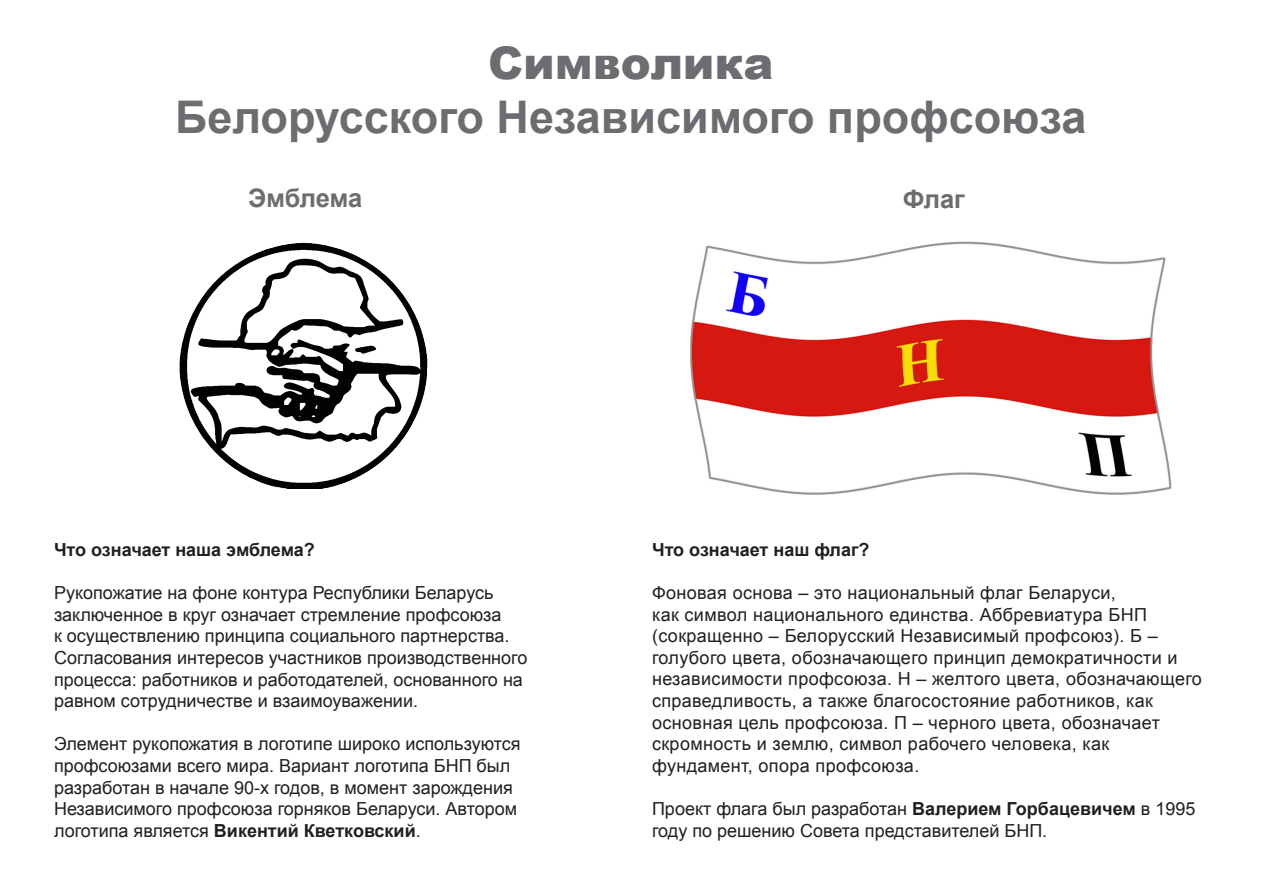
<style>
.page{position:relative;width:1263px;height:893px;background:#fff}
.page>*{position:absolute;margin:0;border:0;box-sizing:border-box;transform-origin:0 0}
.t1{font:700 45px "Arial";color:#6c6d70}
.t2{font:900 45px "Arial";color:#6c6d70}
.t3{font:700 25.5px "Arial";letter-spacing:-.015em;color:#6c6d70}
.t4{font:18px/21.6px "Arial";color:#231f20}
.t5{font:18px/21.6px "Arial";letter-spacing:.02em;color:#231f20}
.t6{font:700 18px "Arial";color:#231f20}
.s1{font-weight:700}
</style>
<div class="page">
<img style="left:179px;top:242px;width:249px;height:246px">
<img style="left:690px;top:241px;width:482px;height:254px">
<p class="t2" style="left:488px;top:30px;width:287px">Символика</p>
<p class="t1" style="left:175px;top:87px;width:913px">Белорусского Независимого профсоюза</p>
<p class="t3" style="left:248px;top:181px;width:116px">Эмблема</p>
<p class="t3" style="left:903px;top:182px;width:64px">Флаг</p>
<p class="t6" style="left:54px;top:538px;width:262px">Что означает наша эмблема?</p>
<p class="t4" style="left:54px;top:582px;width:475px">Рукопожатие на фоне контура Республики Беларусь заключенное в круг означает стремление профсоюза<br>к осуществлению принципа социального партнерства.<br>Согласования интересов участников производственного процесса: работников и работодателей, основанного на равном сотрудничестве и взаимоуважении.</p>
<p class="t4" style="left:54px;top:733px;width:468px">Элемент рукопожатия в логотипе широко используются профсоюзами всего мира. Вариант логотипа БНП был разработан в начале 90-х годов, в момент зарождения Независимого профсоюза горняков Беларуси. Автором логотипа является <span class="s1">Викентий Кветковский</span>.</p>
<p class="t6" style="left:652px;top:538px;width:219px">Что означает наш флаг?</p>
<p class="t5" style="left:652px;top:582px;width:551px">Фоновая основа – это национальный флаг Беларуси,<br>как символ национального единства. Аббревиатура БНП (сокращенно – Белорусский Независимый профсоюз). Б – голубого цвета, обозначающего принцип демократичности и независимости профсоюза. Н – желтого цвета, обозначающего справедливость, а также благосостояние работников, как основная цель профсоюза. П – черного цвета, обозначает скромность и землю, символ рабочего человека, как фундамент, опора профсоюза.</p>
<p class="t4" style="left:652px;top:798px;width:545px">Проект флага был разработан <span class="s1">Валерием Горбацевичем</span> в 1995 году по решению Совета представителей БНП.</p>
</div>
